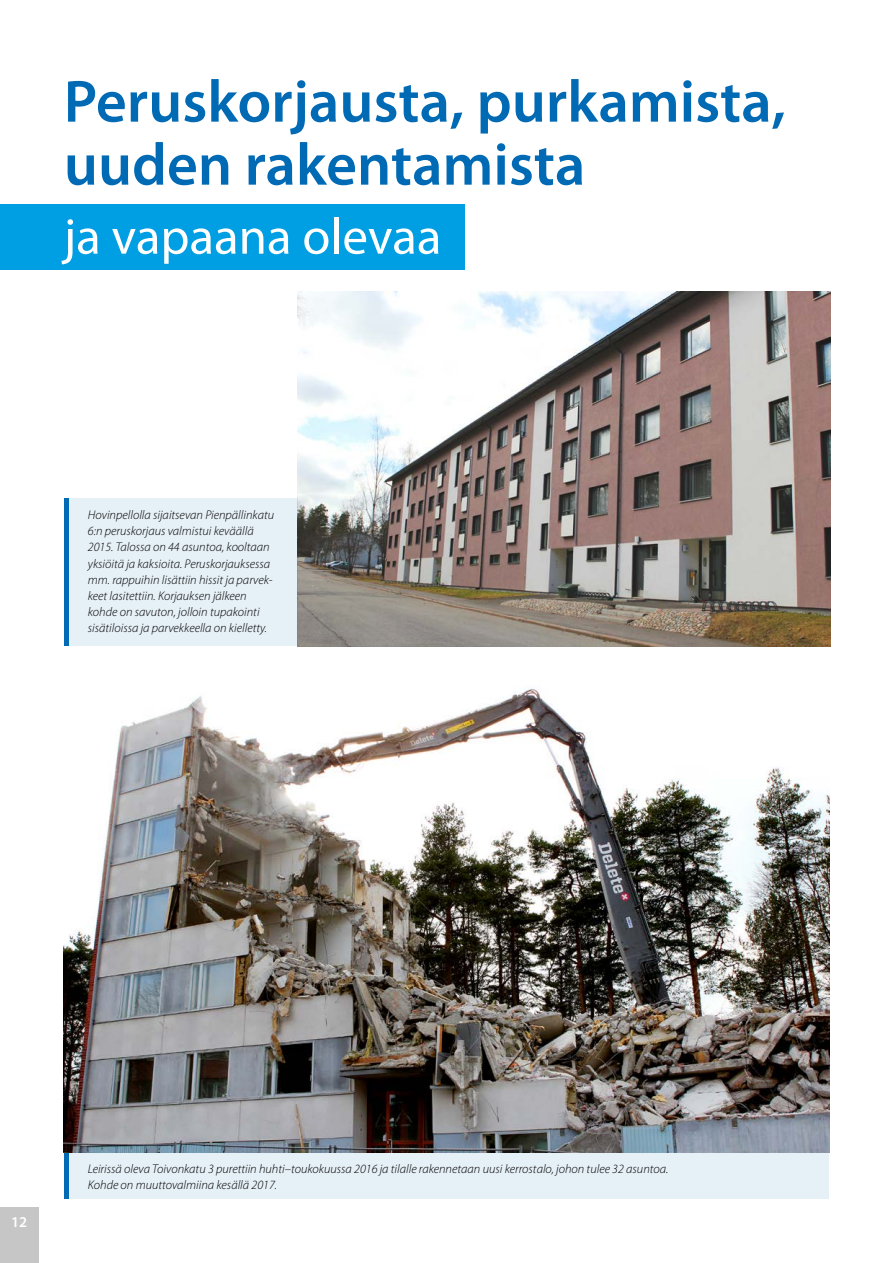
<style>
.page{position:relative;width:893px;height:1263px;background:#fff}
.page>*{position:absolute;margin:0;border:0;box-sizing:border-box;transform-origin:0 0}
.t1{font:600 60px/63px "Myriad Pro";color:#006ab5}
.t2{font:51px "Myriad Pro";color:#fff}
.t3{font:600 15px "Myriad Pro";color:#fff}
.t4{font:italic 300 12.6px/16.2px "Myriad Pro";color:#000}
</style>
<div class="page">
<div style="left:66px;top:1137px;width:763px;height:62px;background:#e6f0f7"></div>
<div style="left:64px;top:1137px;width:5px;height:62px;background:#006ab5"></div>
<div style="left:0;top:205px;width:465px;height:65px;background:#009fe3"></div>
<img style="left:64px;top:686px;width:765px;height:466px">
<img style="left:298px;top:291px;width:533px;height:356px">
<div style="left:66px;top:498px;width:232px;height:148px;background:#e6f0f7"></div>
<div style="left:64px;top:498px;width:5px;height:148px;background:#006ab5"></div>
<div style="left:0;top:1208px;width:38px;height:55px;background:#c6c6c6"></div>
<h1 class="t1" style="left:64px;top:68px;width:724px">Peruskorjausta, purkamista, uuden rakentamista</h1>
<h2 class="t2" style="left:64px;top:205px;width:379px">ja vapaana olevaa</h2>
<p class="t4" style="left:88px;top:507px;width:188px">Hovinpellolla sijaitsevan Pienpällinkatu 6:n peruskorjaus valmistui keväällä 2015. Talossa on 44 asuntoa, kooltaan yksiöitä ja kaksioita. Peruskorjauksessa mm. rappuihin lisättiin hissit ja parvek&shy;keet lasitettiin. Korjauksen jälkeen kohde on savuton, jolloin tupakointi sisätiloissa ja parvekkeella on kielletty.</p>
<p class="t3" style="left:11px;top:1213px;width:18px">12</p>
<p class="t4" style="left:88px;top:1161px;width:582px">Leirissä oleva Toivonkatu 3 purettiin huhti–toukokuussa 2016 ja tilalle rakennetaan uusi kerrostalo, johon tulee 32 asuntoa.<br>Kohde on muuttovalmiina kesällä 2017.</p>
</div>
